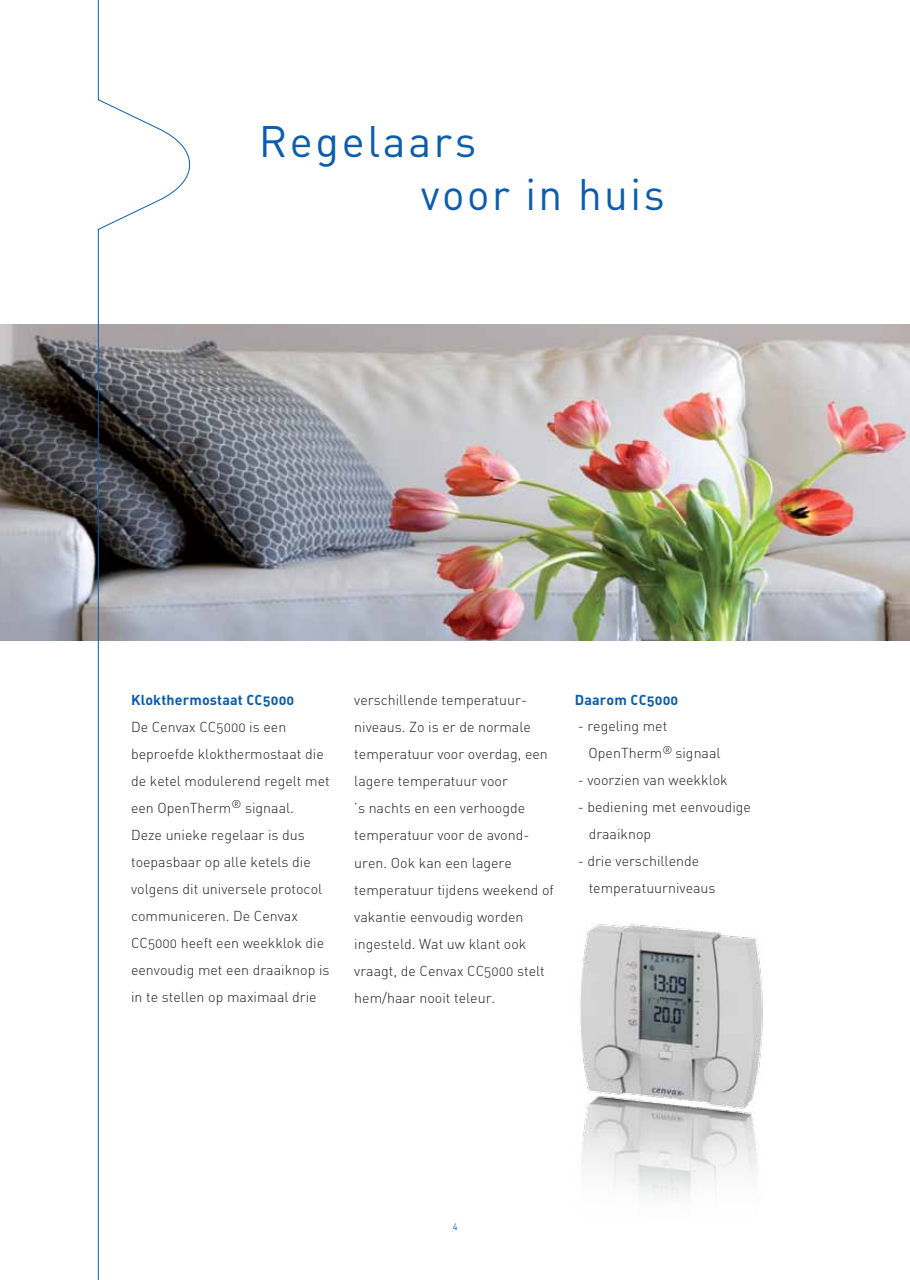
<style>
.page{position:relative;width:910px;height:1280px;background:#fff}
.page>*{position:absolute;margin:0;border:0;box-sizing:border-box;transform-origin:0 0}
.t1{font:43.5px/52.2px "DIN Regular Alternate";letter-spacing:.06em;color:#0c5dab}
.t2{font:14.25px/27px "DIN Light Alternate";color:#231f20}
.t3{font:14.25px "DIN Bold Alternate";letter-spacing:.01em;color:#0c5dab}
.t4{font:9px "DIN Regular Alternate";color:#0c5dab}
</style>
<div class="page">
<img style="left:0;top:324px;width:910px;height:316px">
<svg style="left:8px;top:0;width:193px;height:1280px"></svg>
<img style="left:580px;top:924px;width:183px;height:274px">
<h1 class="t1" style="left:421px;top:115px;width:246px;text-indent:-162px">Regelaars<br>voor in huis</h1>
<p class="t3" style="left:131px;top:691px;width:165px">Klokthermostaat CC5000</p>
<p class="t2" style="left:131px;top:713px;width:200px">De Cenvax CC5000 is een beproefde klokthermostaat die de ketel modulerend regelt met een OpenTherm<sup>®</sup> signaal.<br>Deze unieke regelaar is dus toepasbaar op alle ketels die volgens dit universele protocol communiceren. De Cenvax<br>CC5000 heeft een weekklok die eenvoudig met een draaiknop is in te stellen op maximaal drie</p>
<p class="t2" style="left:354px;top:687px;width:201px">verschillende temperatuur&shy;niveaus. Zo is er de normale temperatuur voor overdag, een lagere temperatuur voor<br>’s nachts en een verhoogde temperatuur voor de avond&shy;uren. Ook kan een lagere temperatuur tijdens weekend of vakantie eenvoudig worden ingesteld. Wat uw klant ook vraagt, de Cenvax CC5000 stelt hem/haar nooit teleur.</p>
<p class="t3" style="left:575px;top:691px;width:105px">Daarom CC5000</p>
<p class="t2" style="left:589px;top:713px;width:133px;text-indent:-11px">- regeling met<br>OpenTherm<sup>®</sup> signaal</p>
<p class="t2" style="left:578px;top:766px;width:151px">- voorzien van weekklok</p>
<p class="t2" style="left:589px;top:793px;width:164px;text-indent:-11px">- bediening met eenvoudige draaiknop</p>
<p class="t2" style="left:589px;top:847px;width:128px;text-indent:-11px">- drie verschillende temperatuurniveaus</p>
<p class="t4" style="left:453px;top:1220px;width:6px">4</p>
</div>
